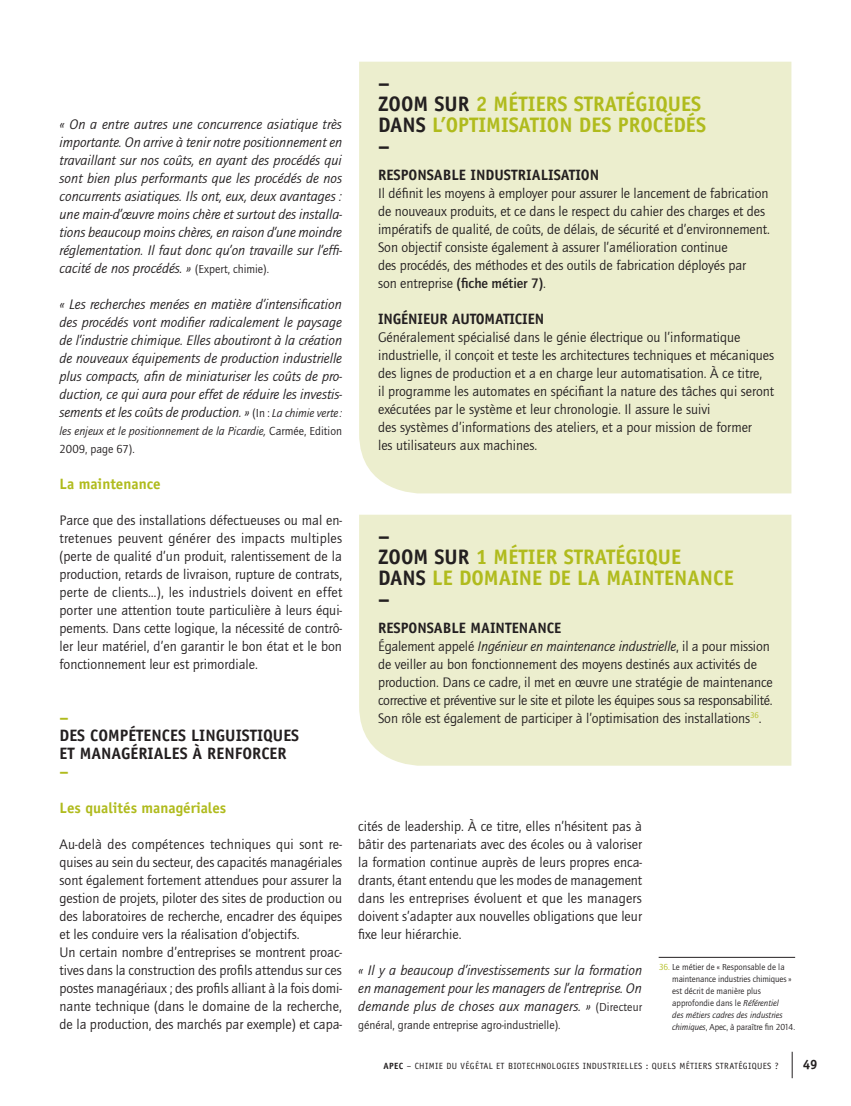
<style>
.page{position:relative;width:851px;height:1106px;background:#fff}
.page>*{position:absolute;margin:0;border:0;box-sizing:border-box;transform-origin:0 0}
.t1{font:700 21px/21px "Officina Sans";color:#b0bb1d}
.t2{font:700 16.5px/18px "Officina Sans";color:#231f20}
.t3{font:700 16.5px "Officina Sans";color:#b0bb1d}
.t4{font:700 15px "Officina Sans";color:#231f20}
.t5{font:700 15px "Officina Sans";color:#b0bb1d}
.t6{font:14.25px/18px "Quay Itc T";color:#231f20}
.t7{font:italic 14.25px/18px "Quay Itc T";color:#231f20;text-align:justify}
.t8{font:700 13.5px "Officina Sans";color:#231f20}
.t9{font:italic 12px/18px "Quay Itc T";color:#231f20}
.t10{font:12px "Quay Itc T";color:#231f20}
.t11{font:9px/12px "Quay Itc T";color:#231f20}
.t12{font:9px "Officina Sans";letter-spacing:.04em;color:#231f20}
.s1{font-style:normal;font-size:12px}
.s2{font-size:12px}
.s3{font-style:normal}
.s4{color:#231f20}
.s5{font-weight:700}
.s6{font-style:italic}
.s7{color:#b0bb1d}
</style>
<div class="page">
<svg style="left:791px;top:1051px;width:1px;height:27px"></svg>
<div style="left:359px;top:62px;width:432px;height:431px;background:#eceece"></div>
<div style="left:359px;top:514px;width:432px;height:251px;background:#eceece"></div>
<hr style="left:658px;top:957px;width:137px;height:1px;background:#231f20">
<p class="t7" style="left:60px;top:115px;width:284px">« On a entre autres une concurrence asiatique très importante. On arrive à tenir notre positionnement en travaillant sur nos coûts, en ayant des procédés qui sont bien plus performants que les procédés de nos concurrents asiatiques. Ils ont, eux, deux avantages : une main-d’œuvre moins chère et surtout des installa&shy;tions beaucoup moins chères, en raison d’une moindre réglementation. Il faut donc qu’on travaille sur l’effi&shy;cacité de nos procédés. » <span class="s1">(Expert, chimie).</span></p>
<p class="t7" style="left:60px;top:295px;width:284px">« Les recherches menées en matière d’intensification des procédés vont modifier radicalement le paysage de l’industrie chimique. Elles aboutiront à la création de nouveaux équipements de production industrielle plus compacts, afin de miniaturiser les coûts de pro&shy;duction, ce qui aura pour effet de réduire les investis&shy;sements et les coûts de production. » <span class="s1">(In :</span> <span class="s2">La chimie verte :</span></p>
<p class="t9" style="left:60px;top:421px;width:284px">les enjeux et le positionnement de la Picardie, <span class="s3">Carmée, Edition<br>2009, page 67).</span></p>
<p class="t5" style="left:60px;top:474px;width:103px">LA MAINTENANCE</p>
<p class="t6" style="left:60px;top:511px;width:284px;text-align:justify">Parce que des installations défectueuses ou mal en&shy;tretenues peuvent générer des impacts multiples (perte de qualité d’un produit, ralentissement de la production, retards de livraison, rupture de contrats, perte de clients…), les industriels doivent en effet porter une attention toute particulière à leurs équi&shy;pements. Dans cette logique, la nécessité de contrô&shy;ler leur matériel, d’en garantir le bon état et le bon fonctionnement leur est primordiale.</p>
<p class="t3" style="left:60px;top:707px;width:11px">–</p>
<p class="t2" style="left:60px;top:726px;width:241px">DES COMPÉTENCES LINGUISTIQUES<br>ET MANAGÉRIALES À RENFORCER</p>
<p class="t3" style="left:60px;top:761px;width:11px">–</p>
<p class="t5" style="left:60px;top:798px;width:168px">LES QUALITÉS MANAGÉRIALES</p>
<p class="t6" style="left:60px;top:835px;width:284px">Au-delà des compétences techniques qui sont re&shy;quises au sein du secteur, des capacités managériales sont également fortement attendues pour assurer la gestion de projets, piloter des sites de production ou des laboratoires de recherche, encadrer des équipes et les conduire vers la réalisation d’objectifs.<br>Un certain nombre d’entreprises se montrent proac&shy;tives dans la construction des profils attendus sur ces postes managériaux ; des profils alliant à la fois domi&shy;nante technique (dans le domaine de la recherche, de la production, des marchés par exemple) et capa-</p>
<h1 class="t1" style="left:378px;top:72px;width:329px"><span class="s4">–<br>ZOOM SUR</span> 2 MÉTIERS STRATÉGIQUES<br><span class="s4">DANS</span> L’OPTIMISATION DES PROCÉDÉS <span class="s4">–</span></h1>
<p class="t4" style="left:378px;top:165px;width:223px">RESPONSABLE INDUSTRIALISATION</p>
<p class="t6" style="left:378px;top:184px;width:393px">Il définit les moyens à employer pour assurer le lancement de fabrication de nouveaux produits, et ce dans le respect du cahier des charges et des impératifs de qualité, de coûts, de délais, de sécurité et d’environnement.<br>Son objectif consiste également à assurer l’amélioration continue<br>des procédés, des méthodes et des outils de fabrication déployés par<br>son entreprise <span class="s5">(fiche métier 7)</span>.</p>
<p class="t4" style="left:378px;top:309px;width:168px">INGÉNIEUR AUTOMATICIEN</p>
<p class="t6" style="left:378px;top:328px;width:397px">Généralement spécialisé dans le génie électrique ou l’informatique industrielle, il conçoit et teste les architectures techniques et mécaniques des lignes de production et a en charge leur automatisation. À ce titre,<br>il programme les automates en spécifiant la nature des tâches qui seront exécutées par le système et leur chronologie. Il assure le suivi<br>des systèmes d’informations des ateliers, et a pour mission de former<br>les utilisateurs aux machines.</p>
<h1 class="t1" style="left:378px;top:525px;width:346px"><span class="s4">–<br>ZOOM SUR</span> 1 MÉTIER STRATÉGIQUE<br><span class="s4">DANS</span> LE DOMAINE DE LA MAINTENANCE <span class="s4">–</span></h1>
<p class="t4" style="left:378px;top:618px;width:177px">RESPONSABLE MAINTENANCE</p>
<p class="t6" style="left:378px;top:637px;width:396px">Également appelé <span class="s6">Ingénieur en maintenance industrielle</span>, il a pour mission de veiller au bon fonctionnement des moyens destinés aux activités de production. Dans ce cadre, il met en œuvre une stratégie de maintenance corrective et préventive sur le site et pilote les équipes sous sa responsabilité.<br>Son rôle est également de participer à l’optimisation des installations<sup>36</sup>.</p>
<p class="t6" style="left:358px;top:817px;width:285px;text-align:justify">cités de leadership. À ce titre, elles n’hésitent pas à bâtir des partenariats avec des écoles ou à valoriser la formation continue auprès de leurs propres enca&shy;drants, étant entendu que les modes de management dans les entreprises évoluent et que les managers doivent s’adapter aux nouvelles obligations que leur fixe leur hiérarchie.</p>
<p class="t7" style="left:358px;top:961px;width:285px">« Il y a beaucoup d’investissements sur la formation en management pour les managers de l’entreprise. On demande plus de choses aux managers. » <span class="s1">(Directeur</span></p>
<p class="t10" style="left:358px;top:1018px;width:204px">général, grande entreprise agro-industrielle).</p>
<p class="t11" style="left:672px;top:960px;width:124px;text-indent:-14px"><span class="s7">36.</span> Le métier de « Responsable de la maintenance industries chimiques » est décrit de manière plus approfondie dans le <span class="s6">Référentiel<br>des métiers cadres des industries chimiques</span>, Apec, à paraître fin 2014.</p>
<p class="t12" style="left:383px;top:1060px;width:396px"><span class="s5">APEC</span> – CHIMIE DU VÉGÉTAL ET BIOTECHNOLOGIES INDUSTRIELLES : QUELS MÉTIERS STRATÉGIQUES ?</p>
<p class="t8" style="left:802px;top:1055px;width:17px">49</p>
</div>
